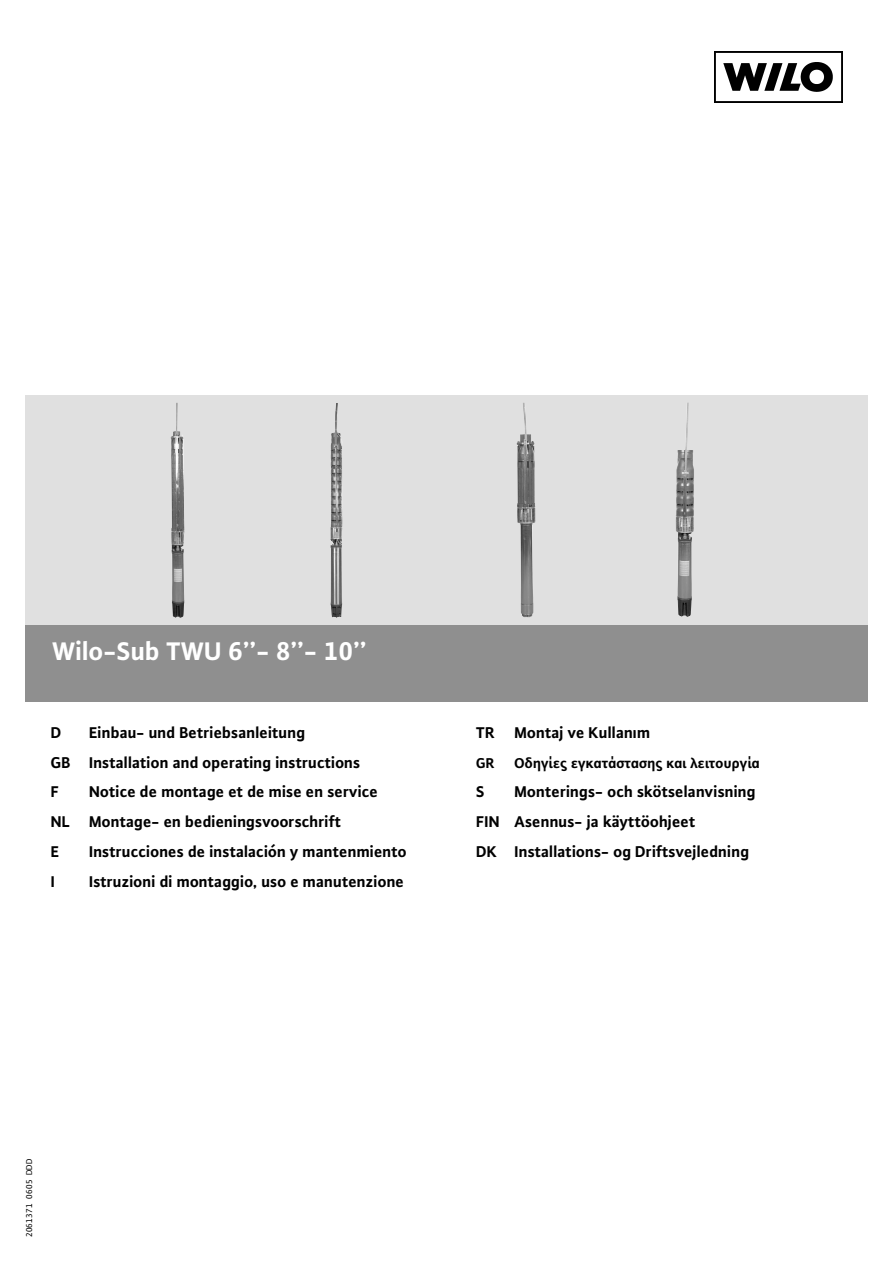
<style>
.page{position:relative;width:893px;height:1263px;background:#fff}
.page>*{position:absolute;margin:0;border:0;box-sizing:border-box;transform-origin:0 0}
.t1{font:700 27px "WILO Plus TF";color:#fff}
.t2{font:700 16.5px/29.7px "WILO Plus TF";color:#000}
.t3{font:700 16.5px "WILO Plus Turk";color:#000}
.t4{font:700 15px "WILO Plus Greek TF";color:#000}
.t5{font:9px "WILO Plus TF";color:#000}
</style>
<div class="page">
<div style="left:25px;top:395px;width:842px;height:243px;background:#e0e0e0"></div>
<img style="left:714px;top:51px;width:128px;height:51px">
<div style="left:25px;top:625px;width:842px;height:77px;background:#8f8f8f"></div>
<img style="left:171px;top:403px;width:13px;height:215px">
<img style="left:330px;top:403px;width:12px;height:215px">
<img style="left:517px;top:403px;width:18px;height:214px">
<img style="left:675px;top:403px;width:19px;height:214px">
<h1 class="t1" style="left:52px;top:641px;width:316px">Wilo-Sub TWU 6’’- 8’’- 10’’</h1>
<p class="t2" style="left:51px;top:719px;width:311px;text-indent:38px">Einbau- und Betriebsanleitung<br>GB Installation and operating instructions<br>F</p>
<p class="t2" style="left:51px;top:719px;width:12px">D</p>
<p class="t2" style="left:51px;top:779px;width:329px;text-indent:38px">Notice de montage et de mise en service<br>NL Montage- en bedieningsvoorschrift<br>E</p>
<p class="t2" style="left:89px;top:838px;width:319px">Instrucciones de instalación y mantenmiento</p>
<p class="t2" style="left:51px;top:868px;width:6px">I</p>
<p class="t2" style="left:89px;top:868px;width:316px">Istruzioni di montaggio, uso e manutenzione</p>
<p class="t3" style="left:476px;top:726px;width:176px">TR Montaj ve Kullanım</p>
<p class="t4" style="left:476px;top:757px;width:20px">GR</p>
<p class="t4" style="left:514px;top:757px;width:247px">Οδηγίες εγκατάστασης και λειτουργία</p>
<p class="t2" style="left:476px;top:779px;width:10px">S</p>
<p class="t2" style="left:476px;top:779px;width:281px;text-indent:38px">Monterings- och skötselanvisning<br>FIN Asennus- ja käyttöohjeet<br>DK Installations- og Driftsvejledning</p>
<p class="t5" style="left:26px;top:1237px;width:81px;rotate:-90deg">2061371 0605 DDD</p>
</div>
